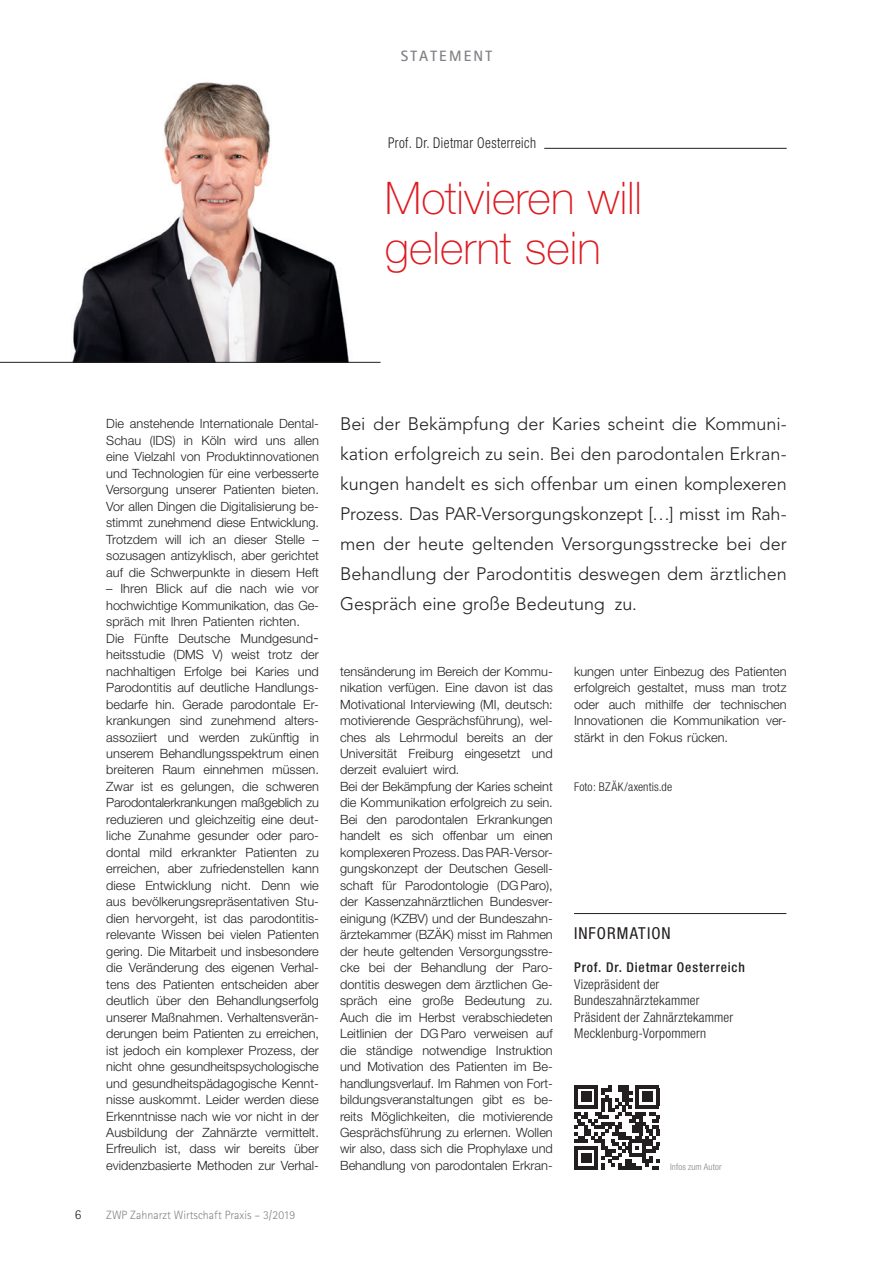
<style>
.page{position:relative;width:893px;height:1263px;background:#fff}
.page>*{position:absolute;margin:0;border:0;box-sizing:border-box;transform-origin:0 0}
.Headline{font:100 45px/49.5px "Helvetica Neue";color:#de1920}
.Content{font:300 18px/30px "Avenir";color:#231f20;text-align:justify}
.ContactDetails_Headl{font:condensed 16.5px "Helvetica Neue";letter-spacing:.06em;color:#231f20}
.Header_Category{font:700 15px "Rotis Sans Serif";letter-spacing:.15em;color:#808285}
.Author{font:300 condensed 14.85px "Helvetica Neue";letter-spacing:.03em;color:#231f20;scale:.91 1}
.ContactDetails{font:300 condensed 13.5px/16.5px "Helvetica Neue";letter-spacing:.015em;color:#231f20}
.ContactDetails_Name{font:500 condensed 13.5px "Helvetica Neue";letter-spacing:.06em;color:#231f20}
.Pagenumber{font:300 13.5px "Rotis Sans Serif";color:#231f20}
.Content-2{font:300 12.75px/16.5px "Helvetica Neue";color:#231f20;text-align:justify}
.t1{font:300 12px "Rotis Sans Serif";color:#808285}
.LiteratureSource{font:300 condensed 12px "Helvetica Neue";letter-spacing:.01em;color:#231f20}
.QR-Code{font:300 condensed 9px "Helvetica Neue";letter-spacing:.02em;color:#808285}
</style>
<div class="page">
<img style="left:53px;top:82px;width:328px;height:280px">
<hr style="left:544px;top:148px;width:243px;height:1px;background:#231f20">
<hr style="left:0;top:362px;width:381px;height:1px;background:#231f20">
<hr style="left:574px;top:913px;width:212px;height:1px;background:#231f20">
<svg style="left:574px;top:1085px;width:85px;height:85px"></svg>
<p class="Header_Category" style="left:401px;top:47px;width:93px">STATEMENT</p>
<p class="Author" style="left:388px;top:135px;width:164px">Prof. Dr. Dietmar Oesterreich</p>
<p class="Headline" style="left:385px;top:173px;width:259px">Motivieren will gelernt sein</p>
<p class="Content-2" style="left:106px;top:415px;width:214px">Die anstehende Internationale Dental-Schau (IDS) in Köln wird uns allen eine Vielzahl von Produktinnovationen und Technologien für eine verbesserte Versorgung unserer Patienten bieten.<br>Vor allen Dingen die Digitalisierung be&shy;stimmt zunehmend diese Entwicklung.<br>Trotzdem will ich an dieser Stelle – sozusagen antizyklisch, aber gerichtet auf die Schwerpunkte in diesem Heft</p>
<p class="Content-2" style="left:106px;top:580px;width:214px">– Ihren Blick auf die nach wie vor hochwichtige Kommunikation, das Ge&shy;spräch mit Ihren Patienten richten.</p>
<p class="Content-2" style="left:106px;top:629px;width:214px;text-align:left">Die Fünfte Deutsche Mundgesund&shy;heitsstudie (DMS V) weist trotz der nachhaltigen Erfolge bei Karies und Parodontitis auf deutliche Handlungs&shy;bedarfe hin. Gerade parodontale Er&shy;krankungen sind zunehmend alters&shy;assoziiert und werden zukünftig in unserem Behandlungsspektrum einen breiteren Raum einnehmen müssen.<br>Zwar ist es gelungen, die schweren Parodontalerkrankungen maßgeblich zu reduzieren und gleichzeitig eine deut&shy;liche Zunahme gesunder oder paro&shy;dontal mild erkrankter Patienten zu erreichen, aber zufriedenstellen kann diese Entwicklung nicht. Denn wie aus bevölkerungsrepräsentativen Stu&shy;dien hervorgeht, ist das parodontitis&shy;relevante Wissen bei vielen Patienten gering. Die Mitarbeit und insbesondere die Veränderung des eigenen Verhal&shy;tens des Patienten entscheiden aber deutlich über den Behandlungserfolg unserer Maßnahmen. Verhaltensverän&shy;derungen beim Patienten zu erreichen, ist jedoch ein komplexer Prozess, der nicht ohne gesundheitspsychologische und gesundheitspädagogische Kennt&shy;nisse auskommt. Leider werden diese Erkenntnisse nach wie vor nicht in der Ausbildung der Zahnärzte vermittelt.<br>Erfreulich ist, dass wir bereits über evidenzbasierte Methoden zur Verhal-</p>
<p class="Pagenumber" style="left:75px;top:1207px;width:8px">6</p>
<p class="t1" style="left:106px;top:1208px;width:191px">ZWP Zahnarzt Wirtschaft Praxis – 3/2019</p>
<p class="Content" style="left:340px;top:409px;width:448px">Bei der Bekämpfung der Karies scheint die Kommuni&shy;kation erfolgreich zu sein. Bei den parodontalen Erkran&shy;kungen handelt es sich offenbar um einen komplexeren Prozess. Das PAR-Versorgungskonzept […] misst im Rah&shy;men der heute geltenden Versorgungsstrecke bei der Behandlung der Parodontitis deswegen dem ärztlichen Gespräch eine große Bedeutung zu.</p>
<p class="Content-2" style="left:340px;top:662px;width:214px">tensänderung im Bereich der Kommu&shy;nikation verfügen. Eine davon ist das Motivational Interviewing (MI, deutsch: motivierende Gesprächsführung), wel&shy;ches als Lehrmodul bereits an der Universität Freiburg eingesetzt und derzeit evaluiert wird.</p>
<p class="Content-2" style="left:340px;top:778px;width:214px;text-align:left">Bei der Bekämpfung der Karies scheint die Kommunikation erfolgreich zu sein.<br>Bei den parodontalen Erkrankungen handelt es sich offenbar um einen komplexeren Prozess. Das PAR-Versor&shy;gungskonzept der Deutschen Gesell&shy;schaft für Parodontologie (DG Paro), der Kassenzahnärztlichen Bundesver&shy;einigung (KZBV) und der Bundeszahn&shy;ärztekammer (BZÄK) misst im Rahmen der heute geltenden Versorgungsstre&shy;cke bei der Behandlung der Paro&shy;dontitis deswegen dem ärztlichen Ge&shy;spräch eine große Bedeutung zu.<br>Auch die im Herbst verabschiedeten Leitlinien der DG Paro verweisen auf die ständige notwendige Instruktion und Motivation des Patienten im Be&shy;handlungsverlauf. Im Rahmen von Fort&shy;bildungsveranstaltungen gibt es be&shy;reits Möglichkeiten, die motivierende Gesprächsführung zu erlernen. Wollen wir also, dass sich die Prophylaxe und Behandlung von parodontalen Erkran-</p>
<p class="Content-2" style="left:574px;top:662px;width:214px">kungen unter Einbezug des Patienten erfolgreich gestaltet, muss man trotz oder auch mithilfe der technischen Innovationen die Kommunikation ver&shy;stärkt in den Fokus rücken.</p>
<p class="LiteratureSource" style="left:574px;top:780px;width:100px">Foto: BZÄK/axentis.de</p>
<p class="ContactDetails_Headl" style="left:574px;top:924px;width:98px">INFORMATION</p>
<p class="ContactDetails_Name" style="left:574px;top:959px;width:172px">Prof. Dr. Dietmar Oesterreich</p>
<p class="ContactDetails" style="left:574px;top:975px;width:127px">Vizepräsident der<br>Bundeszahnärztekammer</p>
<p class="ContactDetails" style="left:574px;top:1008px;width:161px">Präsident der Zahnärztekammer<br>Mecklenburg-Vorpommern</p>
<p class="QR-Code" style="left:670px;top:1161px;width:53px">Infos zum Autor</p>
</div>
